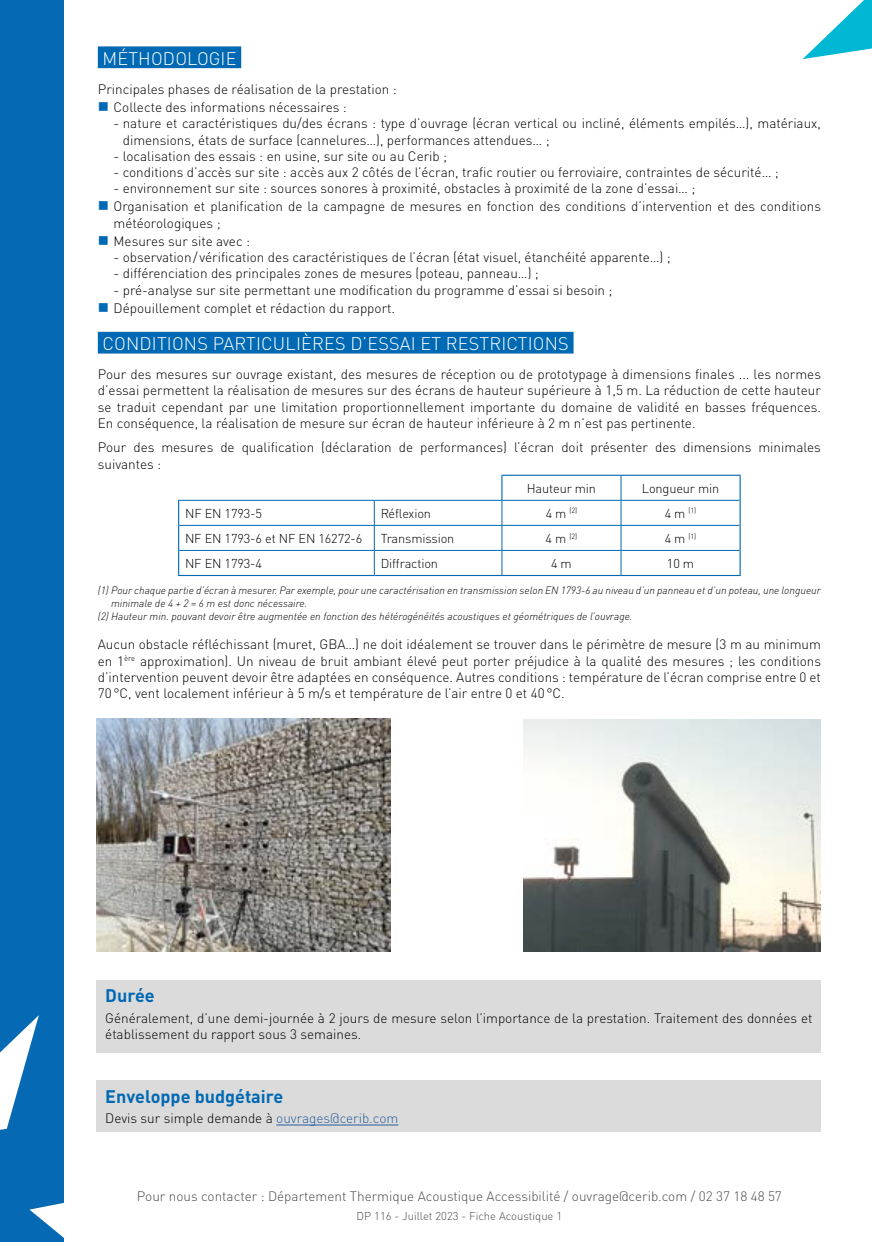
<style>
.page{position:relative;width:872px;height:1242px;background:#fff}
.page>*{position:absolute;margin:0;border:0;box-sizing:border-box;transform-origin:0 0}
.t1{font:300 18px "DINOT";letter-spacing:.01em;color:#fff}
.t2{font:700 18px "DINOT";color:#0069b4}
.t3{font:300 13.5px/16.2px "DINOT";color:#000}
.t4{font:300 13.5px "DINOT";color:#4a4a49}
.t5{font:300 12.75px "DINOT";letter-spacing:-.01em;color:#000}
.t6{font:300 11.25px "DINOT";color:#4a4a49}
.t7{font:italic 300 10.5px "DINOT";color:#000}
.t8{font:300 7.5px "DINOT";color:#000}
.s1{font-size:12.75px}
.s2{color:#275b9b}
</style>
<div class="page">
<div style="left:0;top:0;width:64px;height:1242px;background:#0669b3"></div>
<svg style="left:0;top:1015px;width:39px;height:115px"></svg>
<svg style="left:29px;top:1203px;width:35px;height:35px"></svg>
<svg style="left:802px;top:0;width:70px;height:59px"></svg>
<div style="left:98px;top:332px;width:475px;height:21px;background:#0069b4"></div>
<hr style="left:501px;top:475px;width:120px;height:1px;background:#0069b4">
<hr style="left:621px;top:475px;width:119px;height:1px;background:#0069b4">
<hr style="left:178px;top:500px;width:196px;height:1px;background:#0069b4">
<hr style="left:179px;top:525px;width:195px;height:1px;background:#0069b4">
<hr style="left:374px;top:500px;width:128px;height:1px;background:#0069b4">
<hr style="left:502px;top:500px;width:119px;height:1px;background:#0069b4">
<hr style="left:374px;top:525px;width:128px;height:1px;background:#0069b4">
<hr style="left:502px;top:525px;width:119px;height:1px;background:#0069b4">
<hr style="left:621px;top:500px;width:118px;height:1px;background:#0069b4">
<hr style="left:621px;top:525px;width:118px;height:1px;background:#0069b4">
<svg style="left:178px;top:500px;width:1px;height:75px"></svg>
<hr style="left:179px;top:550px;width:195px;height:1px;background:#0069b4">
<hr style="left:178px;top:575px;width:196px;height:1px;background:#0069b4">
<svg style="left:374px;top:500px;width:1px;height:75px"></svg>
<hr style="left:374px;top:550px;width:128px;height:1px;background:#0069b4">
<hr style="left:502px;top:550px;width:119px;height:1px;background:#0069b4">
<svg style="left:501px;top:476px;width:1px;height:99px"></svg>
<hr style="left:374px;top:575px;width:128px;height:1px;background:#0069b4">
<hr style="left:502px;top:575px;width:119px;height:1px;background:#0069b4">
<svg style="left:621px;top:476px;width:1px;height:99px"></svg>
<hr style="left:621px;top:550px;width:118px;height:1px;background:#0069b4">
<svg style="left:739px;top:476px;width:1px;height:99px"></svg>
<hr style="left:621px;top:575px;width:119px;height:1px;background:#0069b4">
<div style="left:97px;top:980px;width:724px;height:72px;background:#dbdbdb"></div>
<div style="left:97px;top:1080px;width:724px;height:51px;background:#dbdbdb"></div>
<hr style="left:276px;top:1124px;width:122px;height:1px;background:#275b9b">
<img style="left:97px;top:719px;width:293px;height:233px">
<img style="left:523px;top:719px;width:298px;height:233px">
<div style="left:98px;top:46px;width:143px;height:22px;background:#0069b4"></div>
<h1 class="t1" style="left:102px;top:47px;width:135px">MÉTHODOLOGIE</h1>
<p class="t3" style="left:114px;top:80px;width:285px;line-height:18.3px;text-indent:-16px">Principales phases de réalisation de la prestation :<br>Collecte des informations nécessaires :</p>
<p class="t3" style="left:123px;top:115px;width:699px;text-indent:-9px">- nature et caractéristiques du/des écrans : type d’ouvrage (écran vertical ou incliné, éléments empilés…), matériaux, dimensions, états de surface (cannelures…), performances attendues… ;</p>
<p class="t3" style="left:114px;top:148px;width:335px">- localisation des essais : en usine, sur site ou au Cerib ;</p>
<p class="t3" style="left:114px;top:164px;width:667px">- conditions d’accès sur site : accès aux 2 côtés de l’écran, trafic routier ou ferroviaire, contraintes de sécurité… ;</p>
<p class="t3" style="left:114px;top:179px;width:709px;line-height:18.3px">- environnement sur site : sources sonores à proximité, obstacles à proximité de la zone d’essai… ;<br>Organisation et planification de la campagne de mesures en fonction des conditions d’intervention et des conditions</p>
<p class="t3" style="left:114px;top:213px;width:138px;line-height:18.3px">météorologiques ;<br>Mesures sur site avec :</p>
<p class="t3" style="left:114px;top:249px;width:559px">- observation/ vérification des caractéristiques de l’écran (état visuel, étanchéité apparente…) ;</p>
<p class="t3" style="left:114px;top:265px;width:427px">- différenciation des principales zones de mesures (poteau, panneau…) ;</p>
<p class="t3" style="left:114px;top:280px;width:500px;line-height:18.3px">- pré-analyse sur site permettant une modification du programme d’essai si besoin ;<br>Dépouillement complet et rédaction du rapport.</p>
<h1 class="t1" style="left:102px;top:333px;width:468px">CONDITIONS PARTICULIÈRES D’ESSAI ET RESTRICTIONS</h1>
<p class="t3" style="left:98px;top:366px;width:724px;text-align:justify">Pour des mesures sur ouvrage existant, des mesures de réception ou de prototypage à dimensions finales ... les normes d’essai permettent la réalisation de mesures sur des écrans de hauteur supérieure à 1,5 m. La réduction de cette hauteur se traduit cependant par une limitation proportionnellement importante du domaine de validité en basses fréquences.<br>En conséquence, la réalisation de mesure sur écran de hauteur inférieure à 2 m n’est pas pertinente.</p>
<p class="t3" style="left:98px;top:439px;width:724px">Pour des mesures de qualification (déclaration de performances) l’écran doit présenter des dimensions minimales suivantes :</p>
<p class="t5" style="left:527px;top:480px;width:71px">Hauteur min</p>
<p class="t5" style="left:642px;top:480px;width:79px">Longueur min</p>
<p class="t5" style="left:185px;top:505px;width:79px">NF EN 1793-5</p>
<p class="t5" style="left:381px;top:505px;width:52px">Réflexion</p>
<p class="t8" style="left:545px;top:506px;width:33px"><span class="s1">4 m</span> (2)</p>
<p class="t8" style="left:664px;top:506px;width:33px"><span class="s1">4 m</span> (1)</p>
<p class="t5" style="left:185px;top:530px;width:179px">NF EN 1793-6 et NF EN 16272-6</p>
<p class="t5" style="left:381px;top:530px;width:75px">Transmission</p>
<p class="t8" style="left:545px;top:531px;width:33px"><span class="s1">4 m</span> (2)</p>
<p class="t8" style="left:664px;top:531px;width:33px"><span class="s1">4 m</span> (1)</p>
<p class="t5" style="left:185px;top:555px;width:79px">NF EN 1793-4</p>
<p class="t5" style="left:381px;top:555px;width:59px">Diffraction</p>
<p class="t5" style="left:551px;top:555px;width:22px">4 m</p>
<p class="t5" style="left:667px;top:555px;width:29px">10 m</p>
<p class="t7" style="left:98px;top:584px;width:724px">(1) Pour chaque partie d’écran à mesurer. Par exemple, pour une caractérisation en transmission selon EN 1793-6 au niveau d’un panneau et d’un poteau, une longueur</p>
<p class="t7" style="left:111px;top:597px;width:198px">minimale de 4 + 2 = 6 m est donc nécessaire.</p>
<p class="t7" style="left:98px;top:609px;width:536px">(2) Hauteur min. pouvant devoir être augmentée en fonction des hétérogénéités acoustiques et géométriques de l’ouvrage.</p>
<p class="t3" style="left:98px;top:636px;width:724px;text-align:justify">Aucun obstacle réfléchissant (muret, GBA…) ne doit idéalement se trouver dans le périmètre de mesure (3 m au minimum en 1<sup>ère</sup> approximation). Un niveau de bruit ambiant élevé peut porter préjudice à la qualité des mesures ; les conditions d’intervention peuvent devoir être adaptées en conséquence. Autres conditions : température de l’écran comprise entre 0 et 70°C, vent localement inférieur à 5 m/s et température de l’air entre 0 et 40°C.</p>
<h1 class="t2" style="left:105px;top:984px;width:51px">Durée</h1>
<p class="t3" style="left:105px;top:1009px;width:708px">Généralement, d’une demi-journée à 2 jours de mesure selon l’importance de la prestation. Traitement des données et établissement du rapport sous 3 semaines.</p>
<h1 class="t2" style="left:105px;top:1084px;width:180px">Enveloppe budgétaire</h1>
<p class="t3" style="left:105px;top:1110px;width:294px">Devis sur simple demande à <span class="s2">ouvrages@cerib.com</span></p>
<p class="t4" style="left:137px;top:1188px;width:646px">Pour nous contacter : Département Thermique Acoustique Accessibilité / ouvrage@cerib.com / 02 37 18 48 57</p>
<p class="t6" style="left:356px;top:1209px;width:207px">DP 116 - Juillet 2023 - Fiche Acoustique 1</p>
</div>
